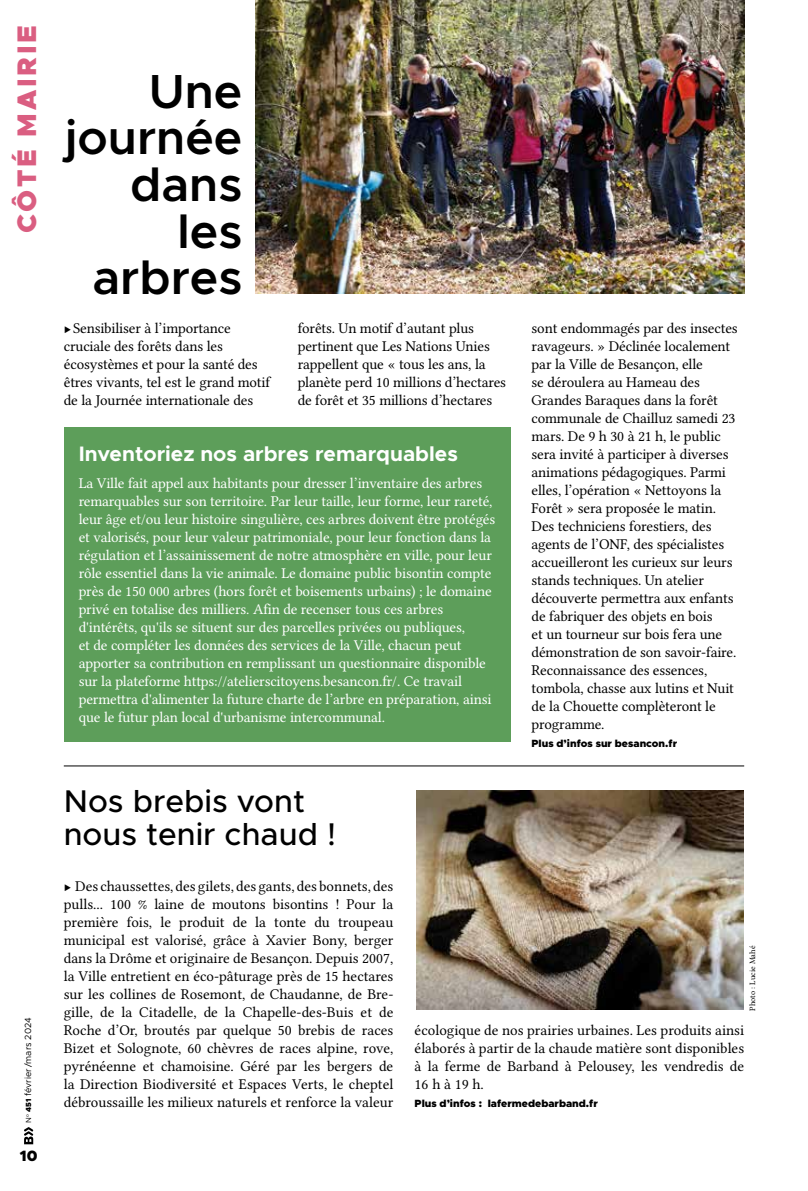
<style>
.page{position:relative;width:808px;height:1191px;background:#fff}
.page>*{position:absolute;margin:0;border:0;box-sizing:border-box;transform-origin:0 0}
.t1{font:600 48px/46.5px "Metropolis";color:#000;text-align:right}
.t2{font:500 31.5px/33px "Metropolis";color:#000}
.t3{font:900 27px "Metropolis";letter-spacing:.1em;color:#da5e81}
.t4{font:700 21px "Metropolis";color:#fff}
.t5{font:15px/18px "Lin Libertine O";letter-spacing:-.01em;color:#000}
.t6{font:15px/18px "Lin Libertine O";letter-spacing:-.01em;color:#fff}
.t7{font:900 15px "Metropolis";color:#000}
.t8{font:900 10.5px "Metropolis";color:#000}
.t9{font:9px "Metropolis";color:#000}
.t10{font:8.25px "Lin Libertine O";color:#000}
.s1{font-size:7.5px}
.s2{font-weight:900;font-size:7.5px}
</style>
<div class="page">
<svg style="left:24px;top:1127px;width:9px;height:17px"></svg>
<hr style="left:64px;top:765px;width:680px;height:1px;background:#000">
<img style="left:255px;top:0;width:489px;height:293px">
<div style="left:64px;top:427px;width:446px;height:314px;background:#5d9e5a"></div>
<img style="left:416px;top:791px;width:328px;height:218px">
<h3 class="t3" style="left:10px;top:233px;width:209px;rotate:-90deg">CÔTÉ MAIRIE</h3>
<p class="t9" style="left:23px;top:1122px;width:107px;rotate:-90deg"><span class="s1">N</span><sup>o</sup> <span class="s2">451</span> février /mars 2024</p>
<p class="t7" style="left:20px;top:1145px;width:19px">10</p>
<h1 class="t1" style="left:65px;top:68px;width:179px">Une journée dans les arbres</h1>
<p class="t5" style="left:64px;top:319px;width:208px">▶ Sensibiliser à l’importance cruciale des forêts dans les écosystèmes et pour la santé des êtres vivants, tel est le grand motif de la Journée internationale des</p>
<p class="t5" style="left:298px;top:319px;width:210px">forêts. Un motif d’autant plus pertinent que Les Nations Unies rappellent que « tous les ans, la planète perd 10 millions d’hectares de forêt et 35 millions d’hectares</p>
<p class="t5" style="left:532px;top:319px;width:208px">sont endommagés par des insectes ravageurs. » Déclinée localement par la Ville de Besançon, elle<br>se déroulera au Hameau des<br>Grandes Baraques dans la forêt communale de Chailluz samedi 23 mars. De 9 h 30 à 21 h, le public sera invité à participer à diverses animations pédagogiques. Parmi elles, l’opération « Nettoyons la<br>Forêt » sera proposée le matin.<br>Des techniciens forestiers, des agents de l’ONF, des spécialistes accueilleront les curieux sur leurs stands techniques. Un atelier découverte permettra aux enfants de fabriquer des objets en bois<br>et un tourneur sur bois fera une démonstration de son savoir-faire.<br>Reconnaissance des essences, tombola, chasse aux lutins et Nuit de la Chouette complèteront le programme.</p>
<p class="t8" style="left:531px;top:736px;width:147px">Plus d’infos sur besancon.fr</p>
<h3 class="t4" style="left:79px;top:440px;width:381px">Inventoriez nos arbres remarquables</h3>
<p class="t6" style="left:79px;top:474px;width:418px">La Ville fait appel aux habitants pour dresser l’inventaire des arbres remarquables sur son territoire. Par leur taille, leur forme, leur rareté, leur âge et/ou leur histoire singulière, ces arbres doivent être protégés et valorisés, pour leur valeur patrimoniale, pour leur fonction dans la régulation et l’assainissement de notre atmosphère en ville, pour leur rôle essentiel dans la vie animale. Le domaine public bisontin compte près de 150 000 arbres (hors forêt et boisements urbains) ; le domaine privé en totalise des milliers. Afin de recenser tous ces arbres d'intérêts, qu'ils se situent sur des parcelles privées ou publiques,<br>et de compléter les données des services de la Ville, chacun peut apporter sa contribution en remplissant un questionnaire disponible sur la plateforme https://atelierscitoyens.besancon.fr/. Ce travail permettra d'alimenter la future charte de l’arbre en préparation, ainsi que le futur plan local d'urbanisme intercommunal.</p>
<h2 class="t2" style="left:64px;top:785px;width:274px">Nos brebis vont nous tenir chaud !</h2>
<p class="t5" style="left:64px;top:877px;width:331px;text-align:justify">▶ Des chaussettes, des gilets, des gants, des bonnets, des pulls... 100 % laine de moutons bisontins ! Pour la première fois, le produit de la tonte du troupeau municipal est valorisé, grâce à Xavier Bony, berger dans la Drôme et originaire de Besançon. Depuis 2007, la Ville entretient en éco-pâturage près de 15 hectares sur les collines de Rosemont, de Chaudanne, de Bre&shy;gille, de la Citadelle, de la Chapelle-des-Buis et de Roche d’Or, broutés par quelque 50 brebis de races Bizet et Solognote, 60 chèvres de races alpine, rove, pyrénéenne et chamoisine. Géré par les bergers de la Direction Biodiversité et Espaces Verts, le cheptel débroussaille les milieux naturels et renforce la valeur</p>
<p class="t10" style="left:748px;top:1010px;width:66px;rotate:-90deg">Photo : Lucie Mahé</p>
<p class="t5" style="left:415px;top:1021px;width:331px;text-align:justify">écologique de nos prairies urbaines. Les produits ainsi élaborés à partir de la chaude matière sont disponibles à la ferme de Barband à Pelousey, les vendredis de 16 h à 19 h.</p>
<p class="t8" style="left:415px;top:1096px;width:185px">Plus d’infos : lafermedebarband.fr</p>
</div>
